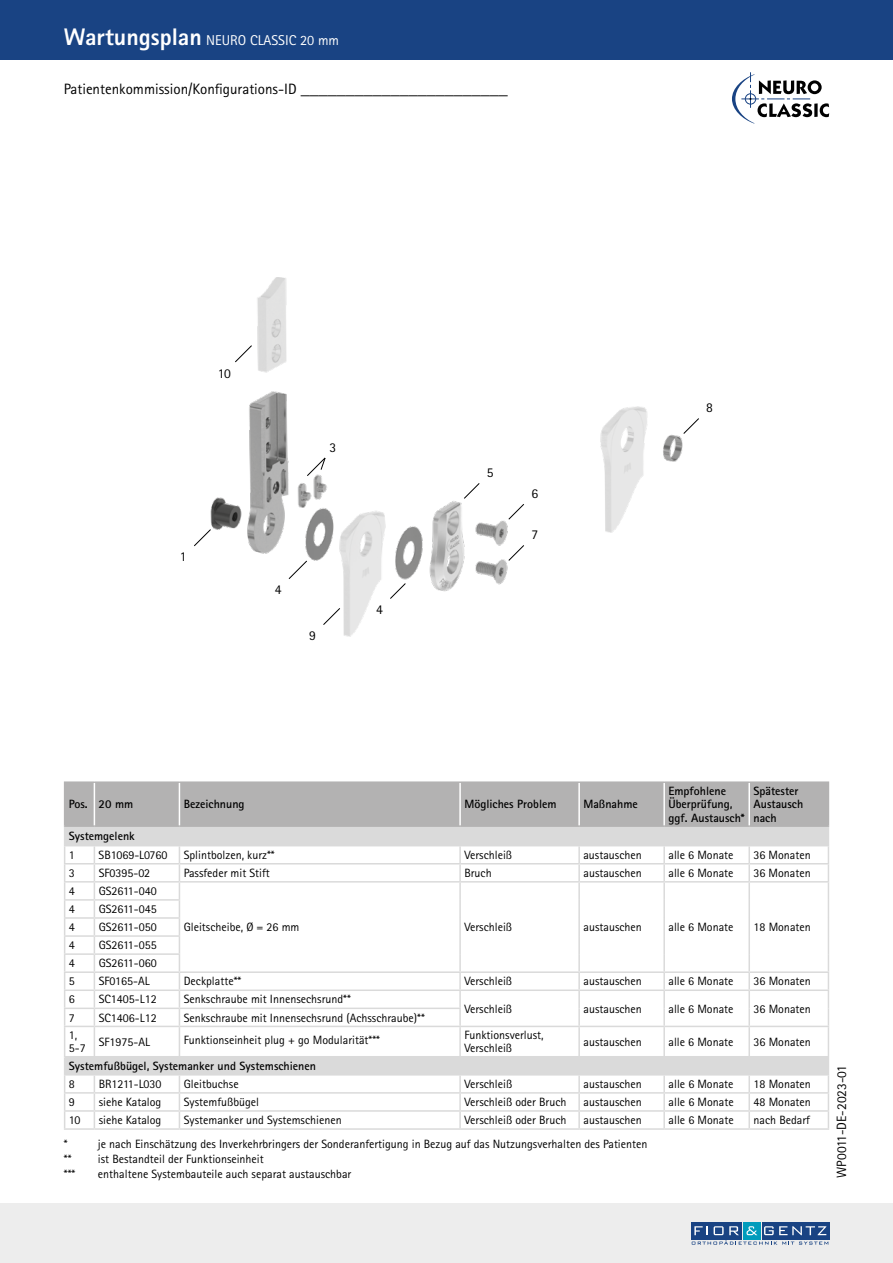
<style>
.page{position:relative;width:893px;height:1263px;background:#fff}
.page>*{position:absolute;margin:0;border:0;box-sizing:border-box;transform-origin:0 0}
.t1{font:15px "Rotis Sans Serif Pro";color:#000}
.t2{font:14.25px "Rotis Sans Serif Pro";color:#fff}
.t3{font:13.5px "Rotis Sans Serif Pro";color:#000}
.t4{font:12px/13.5px "Rotis Sans Serif Pro";color:#000}
.t5{font:700 12px/13.5px "Rotis Sans Serif Pro";color:#000}
.s1{font-weight:800;font-size:24px}
.s2{font-family:"Minion Pro";font-size:18px}
</style>
<div class="page">
<div style="left:0;top:0;width:893px;height:60px;background:#194383"></div>
<div style="left:0;top:1203px;width:893px;height:60px;background:#ededed"></div>
<div style="left:743px;top:1222px;width:17px;height:17px;background:#009cbc"></div>
<div style="left:762px;top:1222px;width:67px;height:17px;background:#194383"></div>
<div style="left:691px;top:1222px;width:51px;height:17px;background:#194383"></div>
<svg style="left:692px;top:1226px;width:136px;height:18px"></svg>
<svg style="left:732px;top:72px;width:97px;height:52px"></svg>
<hr style="left:64px;top:781px;width:30px;height:2px;background:#b3b2b2">
<hr style="left:94px;top:781px;width:85px;height:2px;background:#b3b2b2">
<hr style="left:179px;top:781px;width:281px;height:2px;background:#b3b2b2">
<hr style="left:460px;top:781px;width:119px;height:2px;background:#b3b2b2">
<hr style="left:579px;top:781px;width:85px;height:2px;background:#b3b2b2">
<hr style="left:664px;top:781px;width:85px;height:2px;background:#b3b2b2">
<hr style="left:749px;top:781px;width:80px;height:2px;background:#b3b2b2">
<hr style="left:94px;top:1128px;width:85px;height:2px;background:#dadada">
<hr style="left:179px;top:1128px;width:281px;height:2px;background:#dadada">
<hr style="left:460px;top:1128px;width:119px;height:2px;background:#dadada">
<hr style="left:579px;top:1128px;width:85px;height:2px;background:#dadada">
<hr style="left:664px;top:1128px;width:85px;height:2px;background:#dadada">
<hr style="left:749px;top:1128px;width:80px;height:2px;background:#dadada">
<hr style="left:64px;top:1128px;width:30px;height:2px;background:#dadada">
<svg style="left:64px;top:783px;width:765px;height:345px"></svg>
<hr style="left:749px;top:1056px;width:80px;height:1px;background:#dadada">
<img style="left:210px;top:391px;width:298px;height:201px">
<svg style="left:337px;top:507px;width:52px;height:130px"></svg>
<svg style="left:257px;top:277px;width:30px;height:96px;fill:#e2e2e2"></svg>
<img style="left:663px;top:434px;width:20px;height:28px">
<svg style="left:600px;top:406px;width:48px;height:127px;fill:#e7e7e7"></svg>
<svg style="left:194px;top:528px;width:18px;height:19px"></svg>
<svg style="left:288px;top:560px;width:20px;height:20px"></svg>
<svg style="left:306px;top:457px;width:20px;height:20px"></svg>
<svg style="left:463px;top:482px;width:17px;height:17px"></svg>
<svg style="left:389px;top:582px;width:17px;height:17px"></svg>
<svg style="left:508px;top:504px;width:16px;height:16px"></svg>
<svg style="left:508px;top:545px;width:16px;height:16px"></svg>
<svg style="left:323px;top:607px;width:18px;height:19px"></svg>
<svg style="left:235px;top:345px;width:17px;height:18px"></svg>
<svg style="left:683px;top:418px;width:16px;height:16px"></svg>
<p class="t2" style="left:64px;top:32px;width:277px"><span class="s1">Wartungsplan</span> NEURO CLASSIC 20 mm</p>
<p class="t1" style="left:64px;top:80px;width:445px">Patientenkommission/Konfigurations-ID <span class="s2">_______________________</span></p>
<p class="t3" style="left:218px;top:365px;width:15px">10</p>
<p class="t3" style="left:180px;top:549px;width:8px">1</p>
<p class="t3" style="left:329px;top:439px;width:8px">3</p>
<p class="t3" style="left:275px;top:582px;width:8px">4</p>
<p class="t3" style="left:309px;top:628px;width:8px">9</p>
<p class="t3" style="left:376px;top:602px;width:8px">4</p>
<p class="t3" style="left:487px;top:465px;width:8px">5</p>
<p class="t3" style="left:531px;top:485px;width:8px">6</p>
<p class="t3" style="left:531px;top:527px;width:8px">7</p>
<p class="t3" style="left:706px;top:400px;width:8px">8</p>
<p class="t5" style="left:69px;top:797px;width:66px">Pos. 20 mm</p>
<p class="t5" style="left:184px;top:797px;width:62px">Bezeichnung</p>
<p class="t5" style="left:464px;top:797px;width:94px">Mögliches Problem</p>
<p class="t5" style="left:583px;top:797px;width:56px">Maßnahme</p>
<p class="t5" style="left:668px;top:784px;width:78px">Empfohlene<br>Überprüfung, ggf. Austausch*</p>
<p class="t5" style="left:753px;top:784px;width:51px">Spätester<br>Austausch nach</p>
<p class="t5" style="left:69px;top:829px;width:67px">Systemgelenk</p>
<p class="t4" style="left:69px;top:848px;width:7px">1</p>
<p class="t4" style="left:99px;top:848px;width:70px">SB1069-L0760</p>
<p class="t4" style="left:184px;top:848px;width:92px">Splintbolzen, kurz**</p>
<p class="t4" style="left:464px;top:848px;width:49px">Verschleiß</p>
<p class="t4" style="left:583px;top:848px;width:60px">austauschen</p>
<p class="t4" style="left:668px;top:848px;width:67px">alle 6 Monate</p>
<p class="t4" style="left:753px;top:848px;width:59px">36 Monaten</p>
<p class="t4" style="left:69px;top:866px;width:7px">3</p>
<p class="t4" style="left:99px;top:866px;width:53px">SF0395-02</p>
<p class="t4" style="left:184px;top:866px;width:88px">Passfeder mit Stift</p>
<p class="t4" style="left:464px;top:866px;width:29px">Bruch</p>
<p class="t4" style="left:583px;top:866px;width:60px">austauschen</p>
<p class="t4" style="left:668px;top:866px;width:67px">alle 6 Monate</p>
<p class="t4" style="left:753px;top:866px;width:59px">36 Monaten</p>
<p class="t4" style="left:69px;top:884px;width:7px">4</p>
<p class="t4" style="left:99px;top:884px;width:59px">GS2611-040</p>
<p class="t4" style="left:184px;top:920px;width:117px">Gleitscheibe, Ø = 26 mm</p>
<p class="t4" style="left:464px;top:920px;width:49px">Verschleiß</p>
<p class="t4" style="left:583px;top:920px;width:60px">austauschen</p>
<p class="t4" style="left:668px;top:920px;width:67px">alle 6 Monate</p>
<p class="t4" style="left:753px;top:920px;width:59px">18 Monaten</p>
<p class="t4" style="left:69px;top:902px;width:7px">4</p>
<p class="t4" style="left:99px;top:902px;width:59px">GS2611-045</p>
<p class="t4" style="left:69px;top:920px;width:7px">4</p>
<p class="t4" style="left:99px;top:920px;width:59px">GS2611-050</p>
<p class="t4" style="left:69px;top:938px;width:7px">4</p>
<p class="t4" style="left:99px;top:938px;width:59px">GS2611-055</p>
<p class="t4" style="left:69px;top:956px;width:7px">4</p>
<p class="t4" style="left:99px;top:956px;width:59px">GS2611-060</p>
<p class="t4" style="left:69px;top:975px;width:7px">5</p>
<p class="t4" style="left:99px;top:975px;width:52px">SF0165-AL</p>
<p class="t4" style="left:184px;top:975px;width:59px">Deckplatte**</p>
<p class="t4" style="left:464px;top:975px;width:49px">Verschleiß</p>
<p class="t4" style="left:583px;top:975px;width:60px">austauschen</p>
<p class="t4" style="left:668px;top:975px;width:67px">alle 6 Monate</p>
<p class="t4" style="left:754px;top:975px;width:59px">36 Monaten</p>
<p class="t4" style="left:69px;top:993px;width:7px">6</p>
<p class="t4" style="left:99px;top:993px;width:59px">SC1405-L12</p>
<p class="t4" style="left:184px;top:993px;width:169px">Senkschraube mit Innensechsrund**</p>
<p class="t4" style="left:464px;top:1002px;width:49px">Verschleiß</p>
<p class="t4" style="left:583px;top:1002px;width:60px">austauschen</p>
<p class="t4" style="left:668px;top:1002px;width:67px">alle 6 Monate</p>
<p class="t4" style="left:754px;top:1002px;width:59px">36 Monaten</p>
<p class="t4" style="left:69px;top:1011px;width:7px">7</p>
<p class="t4" style="left:99px;top:1011px;width:59px">SC1406-L12</p>
<p class="t4" style="left:184px;top:1011px;width:243px">Senkschraube mit Innensechsrund (Achsschraube)**</p>
<p class="t4" style="left:69px;top:1028px;width:18px">1,<br>5-7</p>
<p class="t4" style="left:99px;top:1035px;width:53px">SF1975-AL</p>
<p class="t4" style="left:184px;top:1033px;width:198px">Funktionseinheit plug + go Modularität***</p>
<p class="t4" style="left:464px;top:1028px;width:81px">Funktionsverlust,<br>Verschleiß</p>
<p class="t4" style="left:583px;top:1035px;width:60px">austauschen</p>
<p class="t4" style="left:668px;top:1035px;width:67px">alle 6 Monate</p>
<p class="t4" style="left:754px;top:1035px;width:59px">36 Monaten</p>
<p class="t5" style="left:69px;top:1059px;width:249px">Systemfußbügel, Systemanker und Systemschienen</p>
<p class="t4" style="left:69px;top:1077px;width:7px">8</p>
<p class="t4" style="left:99px;top:1077px;width:64px">BR1211-L030</p>
<p class="t4" style="left:184px;top:1077px;width:56px">Gleitbuchse</p>
<p class="t4" style="left:464px;top:1077px;width:49px">Verschleiß</p>
<p class="t4" style="left:583px;top:1077px;width:60px">austauschen</p>
<p class="t4" style="left:668px;top:1077px;width:67px">alle 6 Monate</p>
<p class="t4" style="left:754px;top:1077px;width:59px">18 Monaten</p>
<p class="t4" style="left:69px;top:1095px;width:7px">9</p>
<p class="t4" style="left:99px;top:1095px;width:64px">siehe Katalog</p>
<p class="t4" style="left:184px;top:1095px;width:77px">Systemfußbügel</p>
<p class="t4" style="left:464px;top:1095px;width:103px">Verschleiß oder Bruch</p>
<p class="t4" style="left:583px;top:1095px;width:60px">austauschen</p>
<p class="t4" style="left:669px;top:1095px;width:67px">alle 6 Monate</p>
<p class="t4" style="left:754px;top:1095px;width:59px">48 Monaten</p>
<p class="t4" style="left:69px;top:1113px;width:13px">10</p>
<p class="t4" style="left:99px;top:1113px;width:64px">siehe Katalog</p>
<p class="t4" style="left:184px;top:1113px;width:159px">Systemanker und Systemschienen</p>
<p class="t4" style="left:464px;top:1113px;width:103px">Verschleiß oder Bruch</p>
<p class="t4" style="left:583px;top:1113px;width:60px">austauschen</p>
<p class="t4" style="left:669px;top:1113px;width:67px">alle 6 Monate</p>
<p class="t4" style="left:754px;top:1113px;width:58px">nach Bedarf</p>
<p class="t4" style="left:64px;top:1137px;width:5px">*</p>
<p class="t4" style="left:98px;top:1137px;width:551px">je nach Einschätzung des Inverkehrbringers der Sonderanfertigung in Bezug auf das Nutzungsverhalten des Patienten</p>
<p class="t4" style="left:64px;top:1152px;width:9px">**</p>
<p class="t4" style="left:98px;top:1152px;width:167px">ist Bestandteil der Funktionseinheit</p>
<p class="t4" style="left:64px;top:1167px;width:13px">***</p>
<p class="t4" style="left:98px;top:1167px;width:255px">enthaltene Systembauteile auch separat austauschbar</p>
<p class="t3" style="left:834px;top:1178px;width:114px;rotate:-90deg">WP0011-DE-2023-01</p>
</div>
